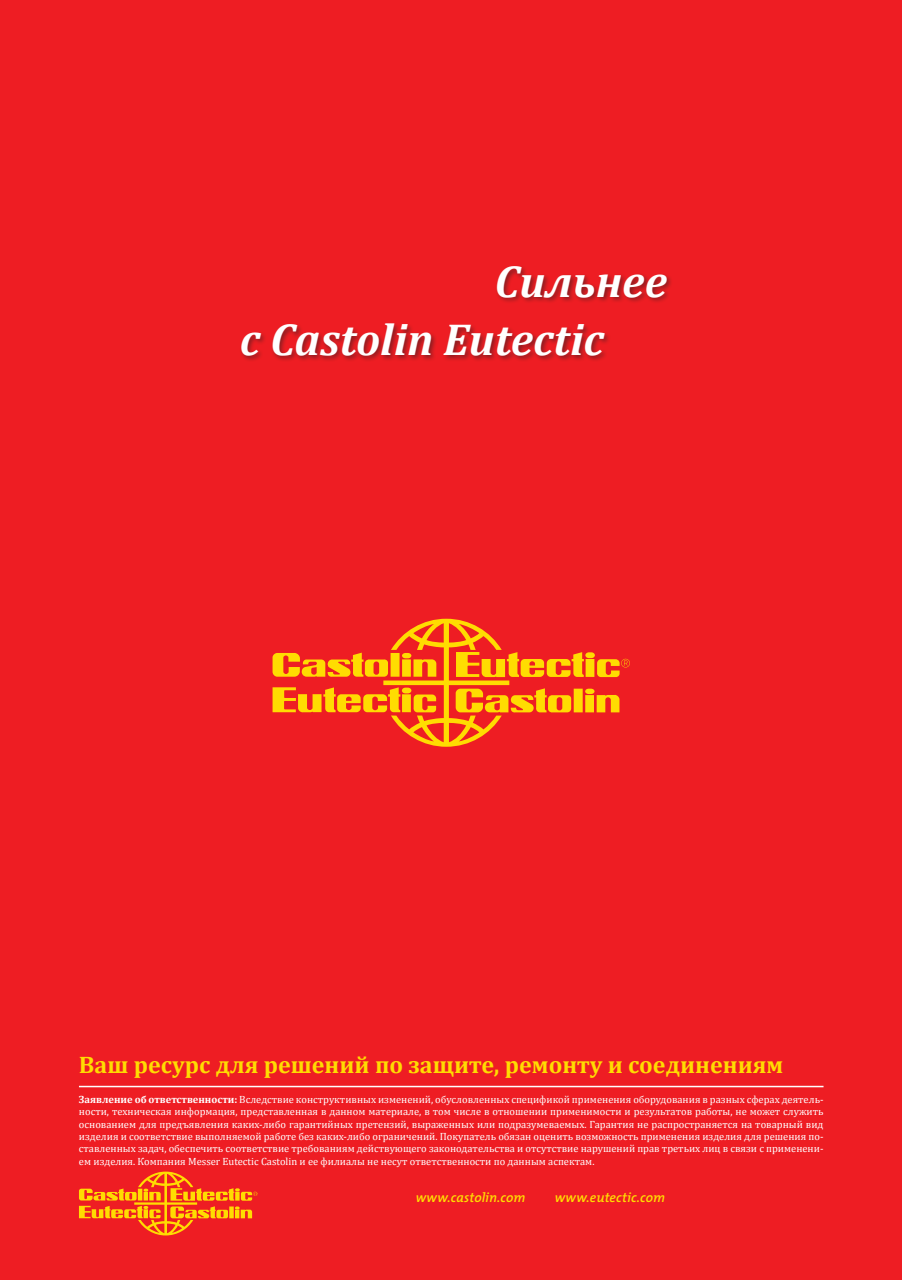
<style>
.page{position:relative;width:902px;height:1280px;background:#fff}
.page>*{position:absolute;margin:0;border:0;box-sizing:border-box;transform-origin:0 0}
.t1{font:italic 700 45px/58.2px "Cambria";color:#fff}
.t2{font:700 24px "Cambria";color:#ffdc01}
.t3{font:italic 600 13.5px "The Mix B W6";letter-spacing:.005em;color:#ffdc01}
.t4{font:10.5px/12.3px "Cambria";color:#fff;text-align:justify}
.s1{font-weight:700}
</style>
<div class="page">
<div style="left:0;top:0;width:901px;height:1280px;background:#ee1d23"></div>
<svg style="left:272px;top:619px;width:358px;height:128px"></svg>
<svg style="left:79px;top:1171px;width:179px;height:64px"></svg>
<hr style="left:79px;top:1086px;width:744px;height:1px;background:#fff">
<div style="left:239px;top:264px;width:434px;height:98px;background:#231f20;opacity:.5"></div>
<h1 class="t1" style="left:240px;top:251px;width:429px;text-indent:254px">Сильнее с Castolin Eutectic</h1>
<h2 class="t2" style="left:79px;top:1048px;width:706px">Ваш ресурс для решений по защите, ремонту и соединениям</h2>
<p class="t4" style="left:79px;top:1093px;width:746px"><span class="s1">Заявление об ответственности:</span> Вследствие конструктивных изменений, обусловленных спецификой применения оборудования в разных сферах деятель&shy;ности, техническая информация, представленная в данном материале, в том числе в отношении применимости и результатов работы, не может служить основанием для предъявления каких-либо гарантийных претензий, выраженных или подразумеваемых. Гарантия не распространяется на товарный вид изделия и соответствие выполняемой работе без каких-либо ограничений. Покупатель обязан оценить возможность применения изделия для решения по&shy;ставленных задач, обеспечить соответствие требованиям действующего законодательства и отсутствие нарушений прав третьих лиц в связи с применени&shy;ем изделия. Компания Messer Eutectic Castolin и ее филиалы не несут ответственности по данным аспектам.</p>
<p class="t3" style="left:416px;top:1189px;width:111px">www.castolin.com</p>
<p class="t3" style="left:554px;top:1189px;width:112px">www.eutectic.com</p>
</div>
